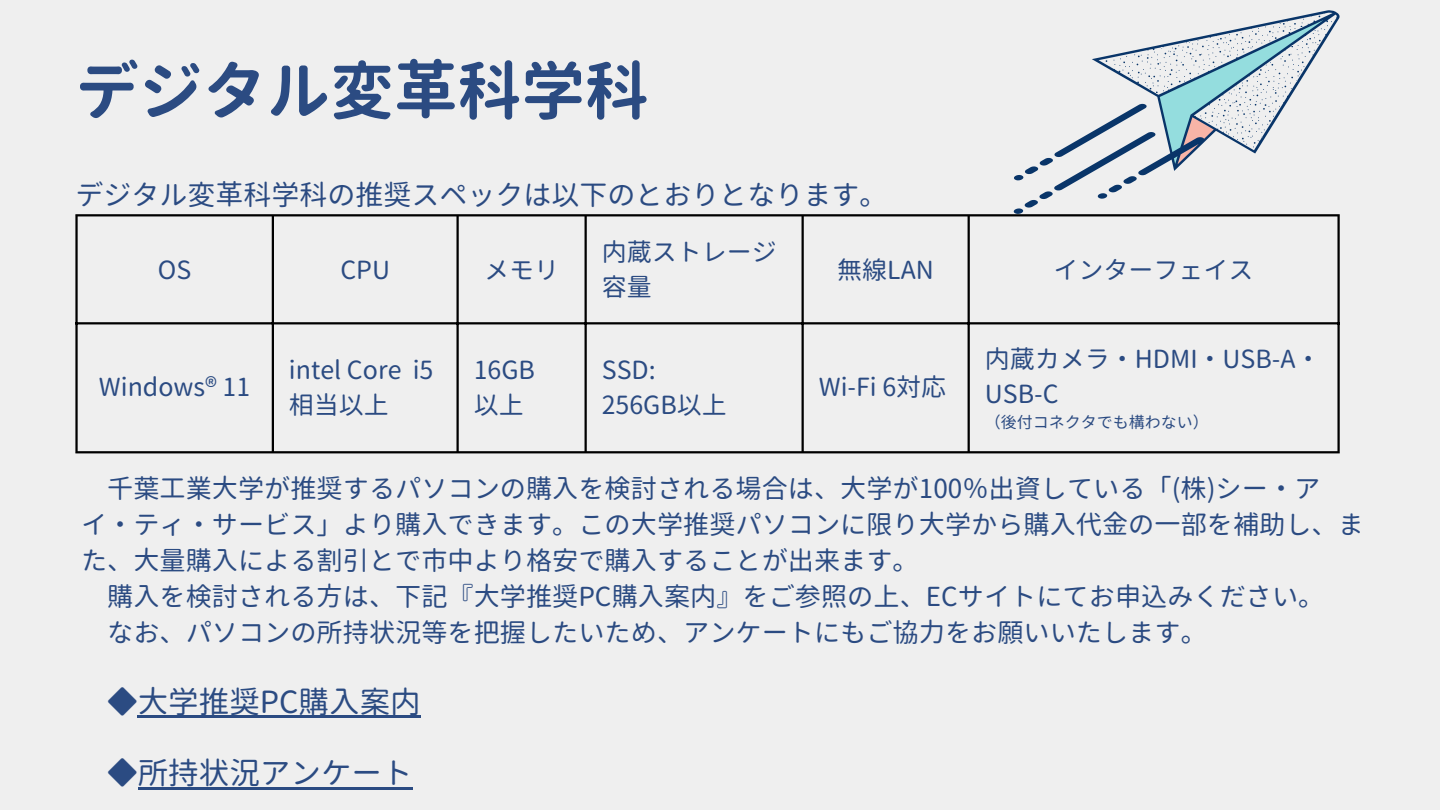
<style>
.page{position:relative;width:1440px;height:810px;background:#efefef}
.page>*{position:absolute;margin:0;border:0;box-sizing:border-box;transform-origin:0 0}
.t1{font:700 63.7px "Gen Jyuu Gothic";color:#2b4b82}
.t2{font:30.6px "Gen Jyuu Gothic";color:#2b4b82}
.t3{font:28px "Gen Jyuu Gothic";color:#2b4b82}
.t4{font:26.2px/36px "Gen Jyuu Gothic";color:#2b4b82}
.t5{font:25px/34.5px "Gen Jyuu Gothic";color:#2b4b82}
.t6{font:16px "Gen Jyuu Gothic";color:#2b4b82}
</style>
<div class="page">
<hr style="left:75px;top:216px;width:3px;height:235px;background:#000">
<hr style="left:272px;top:216px;width:2px;height:235px;background:#000">
<hr style="left:456px;top:216px;width:3px;height:235px;background:#000">
<hr style="left:585px;top:216px;width:2px;height:235px;background:#000">
<hr style="left:802px;top:216px;width:2px;height:235px;background:#000">
<hr style="left:968px;top:216px;width:2px;height:235px;background:#000">
<hr style="left:1337px;top:216px;width:3px;height:235px;background:#000">
<hr style="left:75px;top:214px;width:1265px;height:2px;background:#000">
<hr style="left:75px;top:322px;width:1265px;height:2px;background:#000">
<hr style="left:75px;top:451px;width:1265px;height:2px;background:#000">
<hr style="left:138px;top:787px;width:275px;height:3px;background:#2b4b82">
<hr style="left:138px;top:715px;width:283px;height:3px;background:#2b4b82">
<svg style="left:1013px;top:10px;width:326px;height:204px"></svg>
<p class="t1" style="left:75px;top:46px;width:575px">デジタル変革科学科</p>
<p class="t3" style="left:75px;top:175px;width:813px">デジタル変革科学科の推奨スペックは以下のとおりとなります。</p>
<p class="t5" style="left:158px;top:252px;width:35px">OS</p>
<h1 class="t5" style="left:340px;top:252px;width:51px">CPU</h1>
<h3 class="t5" style="left:484px;top:252px;width:76px">メモリ</h3>
<p class="t5" style="left:99px;top:370px;width:153px">Windows® 11</p>
<p class="t5" style="left:289px;top:353px;width:146px">intel Core i5</p>
<p class="t5" style="left:289px;top:387px;width:101px">相当以上</p>
<p class="t5" style="left:474px;top:353px;width:63px">16GB</p>
<p class="t5" style="left:474px;top:387px;width:51px">以上</p>
<p class="t5" style="left:602px;top:235px;width:176px">内蔵ストレージ容量</p>
<p class="t5" style="left:602px;top:353px;width:55px">SSD:</p>
<p class="t5" style="left:602px;top:387px;width:127px">256GB以上</p>
<p class="t5" style="left:837px;top:252px;width:98px">無線LAN</p>
<p class="t5" style="left:1054px;top:252px;width:201px">インターフェイス</p>
<p class="t5" style="left:819px;top:370px;width:129px">Wi-Fi 6対応</p>
<p class="t5" style="left:985px;top:342px;width:337px">内蔵カメラ・HDMI・USB-A・<br>USB-C</p>
<p class="t6" style="left:985px;top:410px;width:225px">（後付コネクタでも構わない）</p>
<p class="t4" style="left:81px;top:470px;width:1284px">　千葉工業大学が推奨するパソコンの購入を検討される場合は、大学が100％出資している「(株)シー・ア<br>イ・ティ・サービス」より購入できます。この大学推奨パソコンに限り大学から購入代金の一部を補助し、また、大量購入による割引とで市中より格安で購入することが出来ます。</p>
<p class="t4" style="left:81px;top:578px;width:1245px">　購入を検討される方は、下記『大学推奨PC購入案内』をご参照の上、ECサイトにてお申込みください。</p>
<p class="t4" style="left:81px;top:614px;width:1127px">　なお、パソコンの所持状況等を把握したいため、アンケートにもご協力をお願いいたします。</p>
<h2 class="t2" style="left:107px;top:680px;width:315px">◆大学推奨PC購入案内</h2>
<p class="t2" style="left:107px;top:751px;width:307px">◆所持状況アンケート</p>
</div>
